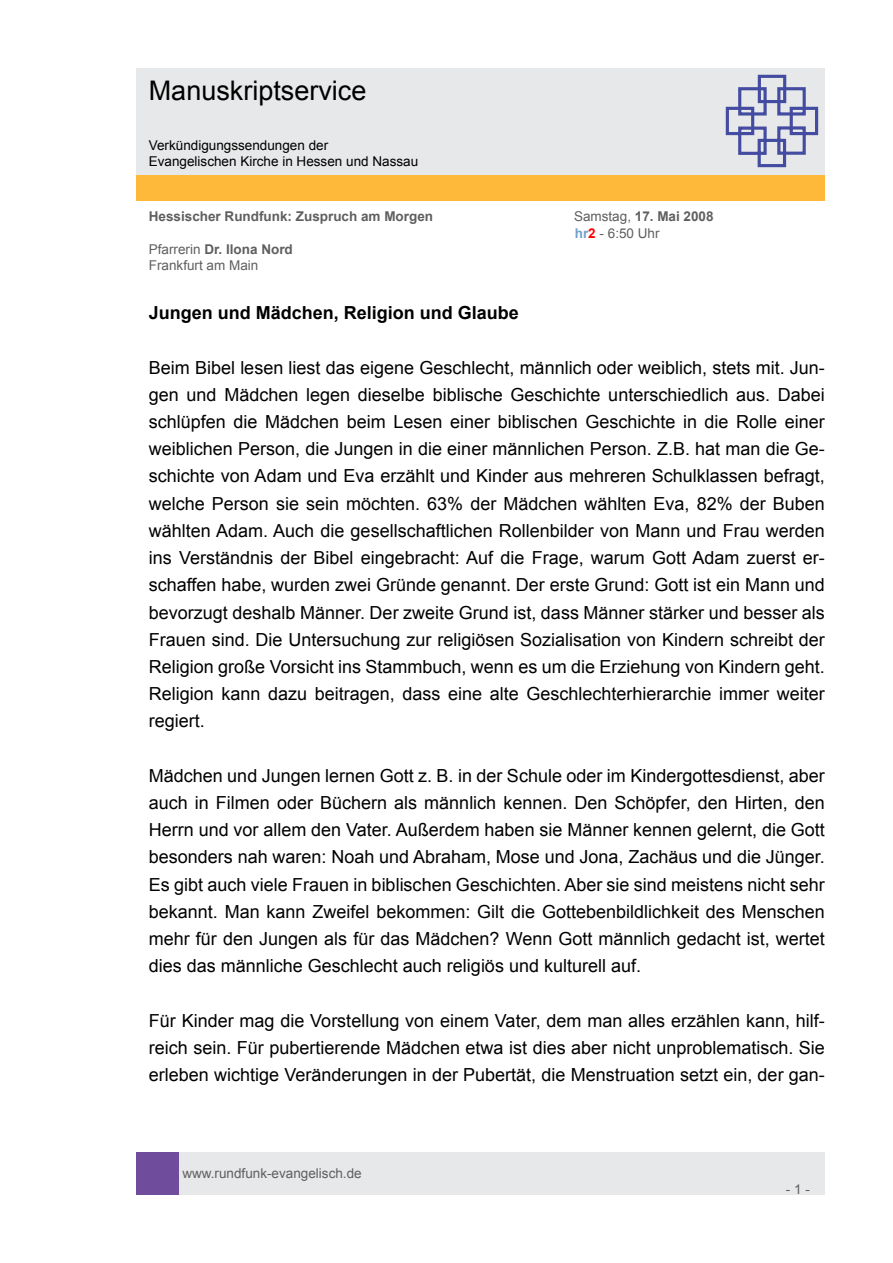
<style>
.page{position:relative;width:893px;height:1263px;background:#fff}
.page>*{position:absolute;margin:0;border:0;box-sizing:border-box;transform-origin:0 0}
.t1{font:27px "Arial";color:#000}
.t2{font:18px/27.2px "Arial";color:#000;text-align:justify}
.t3{font:700 18px "Arial";color:#000}
.t4{font:13.5px/16.2px "Arial";color:#5f5f5f}
.t5{font:13.5px/16.2px "Arial";color:#000}
.t6{font:700 13.5px "Arial";color:#5f5f5f}
.s1{font-weight:700}
.s2{font-weight:700;color:#71a0cc}
.s3{font-weight:700;color:#f00}
</style>
<div class="page">
<div style="left:179px;top:1152px;width:646px;height:43px;background:#e7e8e9"></div>
<div style="left:136px;top:1152px;width:43px;height:43px;background:#704c9c"></div>
<div style="left:136px;top:175px;width:689px;height:26px;background:#ffb93a"></div>
<div style="left:136px;top:68px;width:689px;height:106px;background:#e7e8e9"></div>
<svg style="left:725px;top:74px;width:94px;height:94px"></svg>
<h1 class="t1" style="left:149px;top:73px;width:219px">Manuskriptservice</h1>
<p class="t5" style="left:149px;top:137px;width:271px">Verkündigungssendungen der<br>Evangelischen Kirche in Hessen und Nassau</p>
<p class="t6" style="left:149px;top:208px;width:286px">Hessischer Rundfunk: Zuspruch am Morgen</p>
<p class="t4" style="left:574px;top:209px;width:141px">Samstag, <span class="s1">17. Mai 2008 </span><span class="s2">hr</span><span class="s3">2</span> - 6:50 Uhr</p>
<p class="t4" style="left:149px;top:241px;width:146px">Pfarrerin <span class="s1">Dr. Ilona Nord<br></span>Frankfurt am Main</p>
<p class="t3" style="left:149px;top:301px;width:372px">Jungen und Mädchen, Religion und Glaube</p>
<p class="t2" style="left:149px;top:354px;width:678px">Beim Bibel lesen liest das eigene Geschlecht, männlich oder weiblich, stets mit. Jun&shy;gen und Mädchen legen dieselbe biblische Geschichte unterschiedlich aus. Dabei schlüpfen die Mädchen beim Lesen einer biblischen Geschichte in die Rolle einer weiblichen Person, die Jungen in die einer männlichen Person. Z.B. hat man die Ge&shy;schichte von Adam und Eva erzählt und Kinder aus mehreren Schulklassen befragt, welche Person sie sein möchten. 63% der Mädchen wählten Eva, 82% der Buben wählten Adam. Auch die gesellschaftlichen Rollenbilder von Mann und Frau werden ins Verständnis der Bibel eingebracht: Auf die Frage, warum Gott Adam zuerst er&shy;schaffen habe, wurden zwei Gründe genannt. Der erste Grund: Gott ist ein Mann und bevorzugt deshalb Männer. Der zweite Grund ist, dass Männer stärker und besser als Frauen sind. Die Untersuchung zur religiösen Sozialisation von Kindern schreibt der Religion große Vorsicht ins Stammbuch, wenn es um die Erziehung von Kindern geht.<br>Religion kann dazu beitragen, dass eine alte Geschlechterhierarchie immer weiter regiert.</p>
<p class="t2" style="left:149px;top:762px;width:678px">Mädchen und Jungen lernen Gott z. B. in der Schule oder im Kindergottesdienst, aber auch in Filmen oder Büchern als männlich kennen. Den Schöpfer, den Hirten, den Herrn und vor allem den Vater. Außerdem haben sie Männer kennen gelernt, die Gott besonders nah waren: Noah und Abraham, Mose und Jona, Zachäus und die Jünger.<br>Es gibt auch viele Frauen in biblischen Geschichten. Aber sie sind meistens nicht sehr bekannt. Man kann Zweifel bekommen: Gilt die Gottebenbildlichkeit des Menschen mehr für den Jungen als für das Mädchen? Wenn Gott männlich gedacht ist, wertet dies das männliche Geschlecht auch religiös und kulturell auf.</p>
<p class="t2" style="left:149px;top:1007px;width:678px">Für Kinder mag die Vorstellung von einem Vater, dem man alles erzählen kann, hilf&shy;reich sein. Für pubertierende Mädchen etwa ist dies aber nicht unproblematisch. Sie erleben wichtige Veränderungen in der Pubertät, die Menstruation setzt ein, der gan-</p>
<p class="t4" style="left:182px;top:1165px;width:181px">www.rundfunk-evangelisch.de</p>
<p class="t4" style="left:786px;top:1181px;width:26px">- -</p>
</div>
